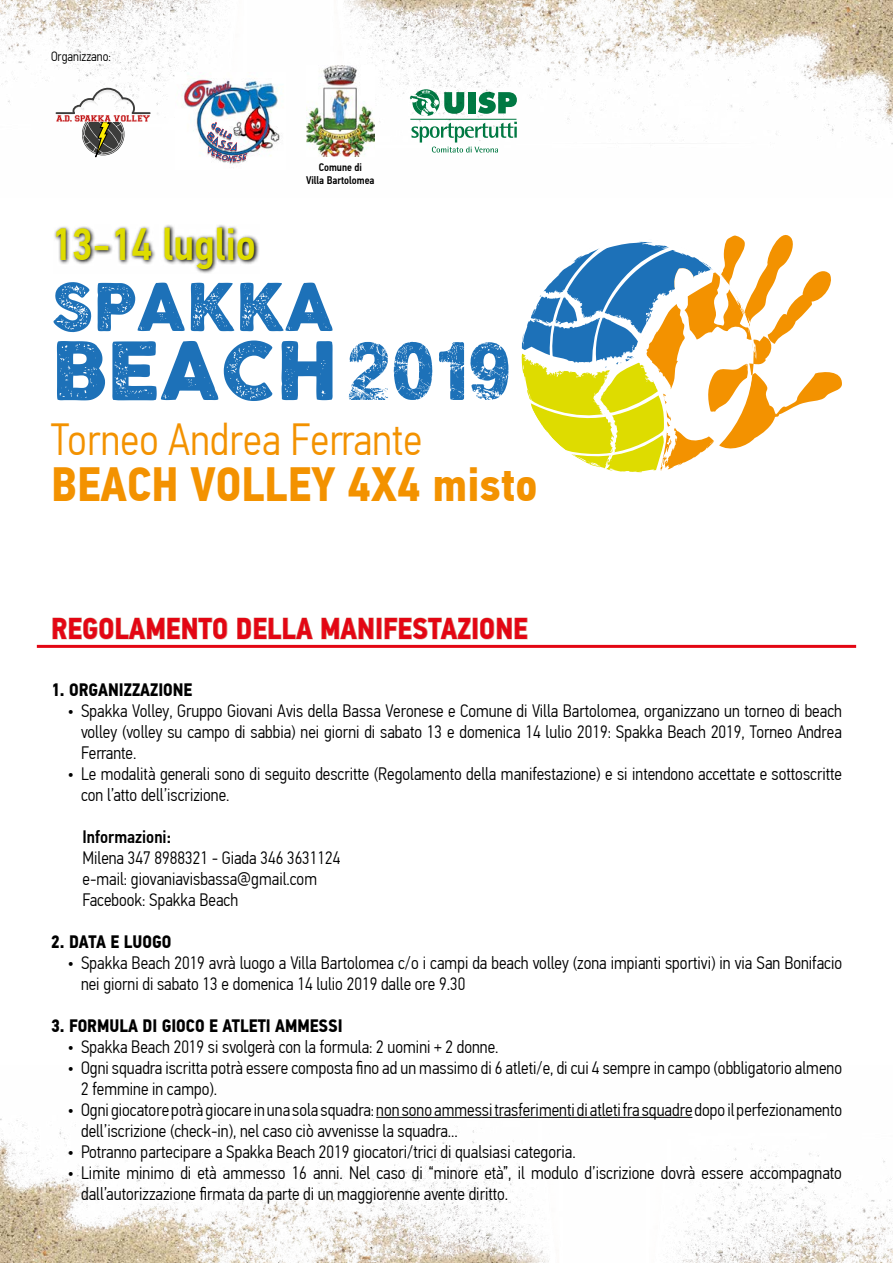
<style>
.page{position:relative;width:893px;height:1263px;background:#fff}
.page>*{position:absolute;margin:0;border:0;box-sizing:border-box;transform-origin:0 0}
.t1{font:78.75px "COCOGOOSELETTERPRESS";color:#1d71b8}
.t2{font:64.5px "COCOGOOSELETTERPRESS";color:#1d71b8}
.t3{font:700 48px "PF Din Text Cond Pro";color:#f39200}
.t4{font:300 45px "PF Din Text Cond Pro";letter-spacing:.005em;color:#f39200}
.t5{font:500 45px "PF Din Text Cond Pro";color:#dedc00}
.t6{font:700 30px "PF Din Text Cond Pro";color:#e30613}
.t7{font:300 18px/21px "PF Din Text Cond Pro";color:#000}
.t8{font:700 18px "PF Din Text Cond Pro";color:#000}
.t9{font:500 18px "PF Din Text Cond Pro";color:#000}
.t10{font:300 13.5px "PF Din Text Cond Pro";color:#000}
.t11{font:500 10.95px/13.2px "PF Din Text Cond Pro";color:#000;text-align:center}
.s1{font-family:"Plane Crash";font-size:66px}
</style>
<div class="page">
<img style="left:0;top:0;width:893px;height:145px">
<img style="left:306px;top:66px;width:68px;height:91px">
<svg style="left:54px;top:225px;width:205px;height:49px"></svg>
<svg style="left:521px;top:235px;width:321px;height:238px"></svg>
<svg style="left:56px;top:87px;width:94px;height:71px"></svg>
<img style="left:0;top:1116px;width:893px;height:147px">
<hr style="left:37px;top:645px;width:819px;height:3px;background:#e30613">
<img style="left:176px;top:72px;width:110px;height:92px">
<img style="left:207px;top:122px;width:23px;height:20px">
<img style="left:208px;top:146px;width:39px;height:15px">
<hr style="left:376px;top:1117px;width:316px;height:1px;background:#000">
<svg style="left:52px;top:617px;width:176px;height:23px"></svg>
<svg style="left:237px;top:617px;width:76px;height:23px"></svg>
<svg style="left:321px;top:617px;width:53px;height:23px"></svg>
<div style="left:377px;top:618px;width:4px;height:21px;border:1px solid #d8c7b4"></div>
<svg style="left:384px;top:617px;width:87px;height:23px"></svg>
<div style="left:473px;top:618px;width:4px;height:21px;border:1px solid #d8c7b4"></div>
<svg style="left:480px;top:617px;width:48px;height:23px"></svg>
<svg style="left:410px;top:90px;width:107px;height:63px"></svg>
<p class="t10" style="left:51px;top:49px;width:62px">Organizzano:</p>
<h3 class="t5" style="left:51px;top:217px;width:207px">13-14 luglio</h3>
<p class="t11" style="left:306px;top:161px;width:70px">Comune di<br>Villa Bartolomea</p>
<h2 class="t2" style="left:51px;top:271px;width:284px">SPAKKA</h2>
<h1 class="t1" style="left:51px;top:327px;width:462px">BEACH<span class="s1">2019</span></h1>
<h3 class="t4" style="left:51px;top:414px;width:373px">Torneo Andrea Ferrante</h3>
<h3 class="t3" style="left:51px;top:456px;width:488px">BEACH VOLLEY 4X4 misto</h3>
<h3 class="t6" style="left:51px;top:610px;width:478px">REGOLAMENTO DELLA MANIFESTAZIONE</h3>
<p class="t8" style="left:51px;top:679px;width:143px">1. ORGANIZZAZIONE</p>
<p class="t7" style="left:81px;top:700px;width:762px;text-align:justify;text-indent:-14px">• Spakka Volley, Gruppo Giovani Avis della Bassa Veronese e Comune di Villa Bartolomea, organizzano un torneo di beach volley (volley su campo di sabbia) nei giorni di sabato 13 e domenica 14 lulio 2019: Spakka Beach 2019, Torneo Andrea Ferrante.</p>
<p class="t7" style="left:81px;top:763px;width:762px;text-indent:-14px">• Le modalità generali sono di seguito descritte (Regolamento della manifestazione) e si intendono accettate e sottoscritte con l’atto dell’iscrizione.</p>
<p class="t9" style="left:83px;top:826px;width:90px">Informazioni:</p>
<p class="t7" style="left:83px;top:847px;width:260px">Milena 347 8988321 - Giada 346 3631124 e-mail: giovaniavisbassa@gmail.com<br>Facebook: Spakka Beach</p>
<p class="t8" style="left:51px;top:931px;width:122px">2. DATA E LUOGO</p>
<p class="t7" style="left:81px;top:952px;width:762px;text-indent:-14px">• Spakka Beach 2019 avrà luogo a Villa Bartolomea c/o i campi da beach volley (zona impianti sportivi) in via San Bonifacio nei giorni di sabato 13 e domenica 14 lulio 2019 dalle ore 9.30</p>
<p class="t8" style="left:51px;top:1015px;width:293px">3. FORMULA DI GIOCO E ATLETI AMMESSI</p>
<p class="t7" style="left:68px;top:1036px;width:432px">• Spakka Beach 2019 si svolgerà con la formula: 2 uomini + 2 donne.</p>
<p class="t7" style="left:81px;top:1057px;width:762px;text-indent:-14px">• Ogni squadra iscritta potrà essere composta fino ad un massimo di 6 atleti/e, di cui 4 sempre in campo (obbligatorio almeno<br>2 femmine in campo).</p>
<p class="t7" style="left:81px;top:1099px;width:762px;text-indent:-14px">• Ogni giocatore potrà giocare in una sola squadra: non sono ammessi trasferimenti di atleti fra squadre dopo il perfezionamento dell’iscrizione (check-in), nel caso ciò avvenisse la squadra...</p>
<p class="t7" style="left:68px;top:1141px;width:510px">• Potranno partecipare a Spakka Beach 2019 giocatori/trici di qualsiasi categoria.</p>
<p class="t7" style="left:81px;top:1162px;width:762px;text-indent:-14px">• Limite minimo di età ammesso 16 anni. Nel caso di “minore età”, il modulo d’iscrizione dovrà essere accompagnato dall’autorizzazione firmata da parte di un maggiorenne avente diritto.</p>
</div>
